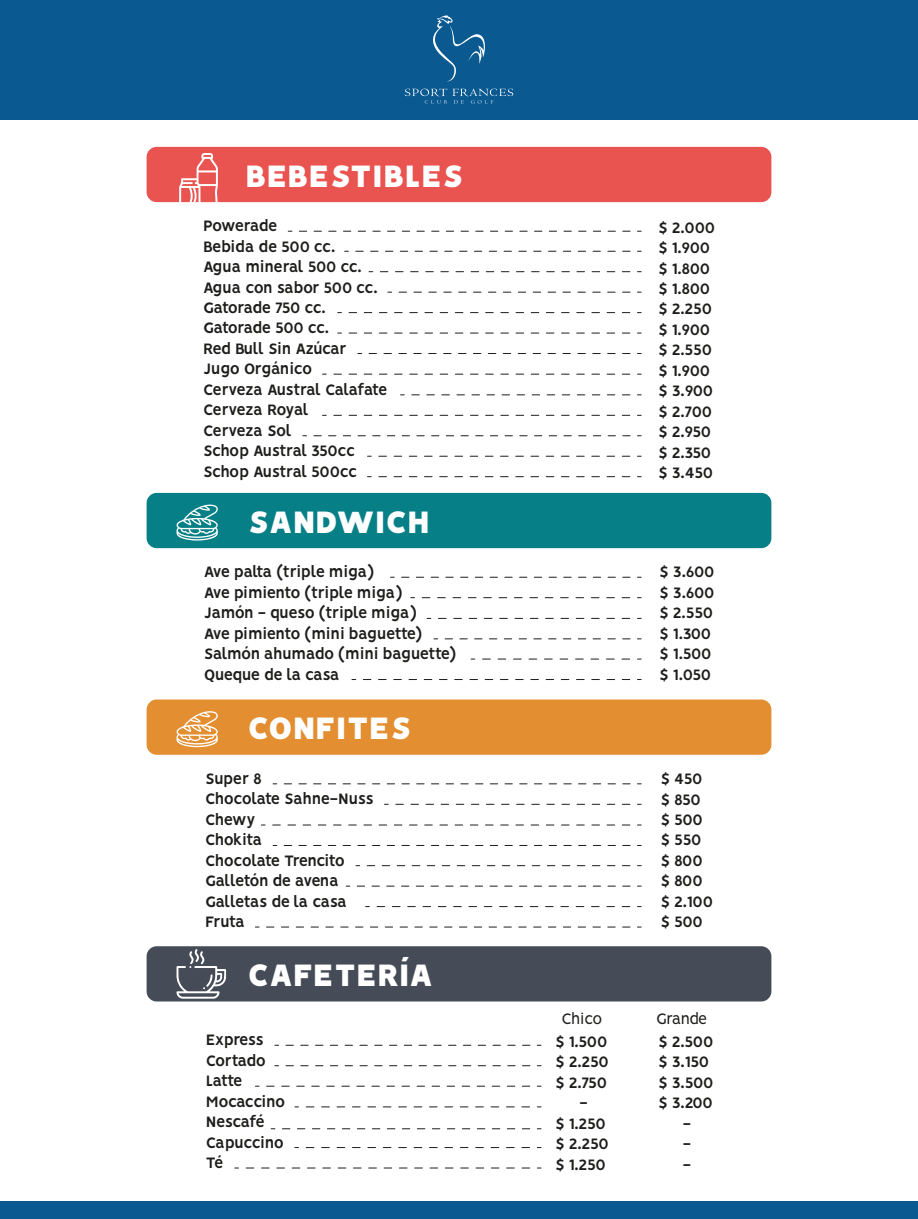
<style>
.page{position:relative;width:918px;height:1219px;background:#fff}
.page>*{position:absolute;margin:0;border:0;box-sizing:border-box;transform-origin:0 0}
.t1{font:900 34.95px "Vision";letter-spacing:-.01em;color:#fff}
.t2{font:700 17.1px/20.4px "Vision";letter-spacing:-.03em;color:#1d1d1b}
.t3{font:17.1px "Vision";letter-spacing:-.04em;color:#1d1d1b}
</style>
<div class="page">
<div style="left:0;top:0;width:918px;height:119px;background:#0a5991"></div>
<div style="left:0;top:1201px;width:918px;height:17px;background:#0a5991"></div>
<svg style="left:433px;top:15px;width:52px;height:67px"></svg>
<svg style="left:405px;top:89px;width:108px;height:15px"></svg>
<div style="left:147px;top:147px;width:624px;height:55px;background:#e95350;border-radius:10px"></div>
<svg style="left:179px;top:153px;width:39px;height:50px"></svg>
<svg style="left:356px;top:251px;width:285px;height:1px"></svg>
<svg style="left:299px;top:231px;width:342px;height:1px"></svg>
<svg style="left:380px;top:271px;width:261px;height:1px"></svg>
<svg style="left:399px;top:292px;width:242px;height:1px"></svg>
<svg style="left:349px;top:312px;width:292px;height:1px"></svg>
<svg style="left:349px;top:332px;width:292px;height:1px"></svg>
<svg style="left:369px;top:353px;width:272px;height:1px"></svg>
<svg style="left:334px;top:374px;width:307px;height:1px"></svg>
<svg style="left:412px;top:394px;width:229px;height:1px"></svg>
<svg style="left:334px;top:415px;width:307px;height:1px"></svg>
<svg style="left:314px;top:435px;width:327px;height:1px"></svg>
<svg style="left:379px;top:456px;width:262px;height:1px"></svg>
<svg style="left:379px;top:476px;width:262px;height:1px"></svg>
<div style="left:147px;top:493px;width:624px;height:55px;background:#068086;border-radius:10px"></div>
<svg style="left:402px;top:576px;width:239px;height:1px"></svg>
<svg style="left:422px;top:597px;width:219px;height:1px"></svg>
<svg style="left:438px;top:618px;width:203px;height:1px"></svg>
<svg style="left:445px;top:638px;width:196px;height:1px"></svg>
<svg style="left:483px;top:658px;width:158px;height:1px"></svg>
<svg style="left:363px;top:679px;width:278px;height:1px"></svg>
<svg style="left:176px;top:504px;width:42px;height:36px"></svg>
<div style="left:147px;top:699px;width:624px;height:55px;background:#e38e31;border-radius:10px"></div>
<div style="left:147px;top:946px;width:624px;height:55px;background:#454b57;border-radius:10px"></div>
<svg style="left:284px;top:783px;width:357px;height:1px"></svg>
<svg style="left:396px;top:803px;width:245px;height:1px"></svg>
<svg style="left:273px;top:824px;width:358px;height:1px"></svg>
<svg style="left:284px;top:845px;width:357px;height:1px"></svg>
<svg style="left:367px;top:865px;width:274px;height:1px"></svg>
<svg style="left:357px;top:885px;width:284px;height:1px"></svg>
<svg style="left:377px;top:906px;width:264px;height:1px"></svg>
<svg style="left:267px;top:926px;width:364px;height:1px"></svg>
<svg style="left:286px;top:1044px;width:255px;height:1px"></svg>
<svg style="left:286px;top:1065px;width:255px;height:1px"></svg>
<svg style="left:267px;top:1085px;width:263px;height:1px"></svg>
<svg style="left:306px;top:1106px;width:235px;height:1px"></svg>
<svg style="left:282px;top:1128px;width:259px;height:1px"></svg>
<svg style="left:246px;top:1167px;width:284px;height:1px"></svg>
<svg style="left:176px;top:711px;width:42px;height:36px"></svg>
<svg style="left:177px;top:949px;width:49px;height:49px"></svg>
<h1 class="t1" style="left:245px;top:154px;width:220px">BEBESTIBLES</h1>
<p class="t2" style="left:203px;top:217px;width:186px">Powerade<br>Bebida de 500 cc.<br>Agua mineral 500 cc.<br>Agua con sabor 500 cc.<br>Gatorade 750 cc.<br>Gatorade 500 cc.<br>Red Bull Sin Azúcar<br>Jugo Orgánico<br>Cerveza Austral Calafate<br>Cerveza Royal<br>Cerveza Sol<br>Schop Austral 350cc<br>Schop Austral 500cc</p>
<p class="t2" style="left:658px;top:218px;width:58px">$ 2.000 $ 1.900 $ 1.800 $ 1.800 $ 2.250 $ 1.900 $ 2.550 $ 1.900 $ 3.900 $ 2.700 $ 2.950 $ 2.350 $ 3.450</p>
<h1 class="t1" style="left:248px;top:500px;width:184px">SANDWICH</h1>
<p class="t2" style="left:204px;top:563px;width:254px">Ave palta (triple miga)<br>Ave pimiento (triple miga)<br>Jamón - queso (triple miga)<br>Ave pimiento (mini baguette)<br>Salmón ahumado (mini baguette)<br>Queque de la casa</p>
<p class="t2" style="left:659px;top:563px;width:57px">$ 3.600 $ 3.600 $ 2.550 $ 1.300 $ 1.500 $ 1.050</p>
<h1 class="t1" style="left:248px;top:706px;width:166px">CONFITES</h1>
<p class="t2" style="left:205px;top:769px;width:170px">Super 8<br>Chocolate Sahne-Nuss<br>Chewy<br>Chokita<br>Chocolate Trencito<br>Galletón de avena<br>Galletas de la casa<br>Fruta</p>
<p class="t2" style="left:660px;top:770px;width:54px">$ 450 $ 850 $ 500 $ 550 $ 800 $ 800 $ 2.100 $ 500</p>
<h1 class="t1" style="left:248px;top:953px;width:187px">CAFETERÍA</h1>
<p class="t3" style="left:561px;top:1008px;width:42px">Chico</p>
<p class="t3" style="left:656px;top:1008px;width:53px">Grande</p>
<p class="t2" style="left:206px;top:1031px;width:81px">Express<br>Cortado<br>Latte<br>Mocaccino<br>Nescafé<br>Capuccino<br>Té</p>
<p class="t2" style="left:555px;top:1032px;width:55px;text-align:center">$ 1.500 $ 2.250 $ 2.750 -<br>$ 1.250 $ 2.250 $ 1.250</p>
<p class="t2" style="left:658px;top:1032px;width:57px;text-align:center">$ 2.500 $ 3.150 $ 3.500 $ 3.200 -<br>-<br>-</p>
</div>
